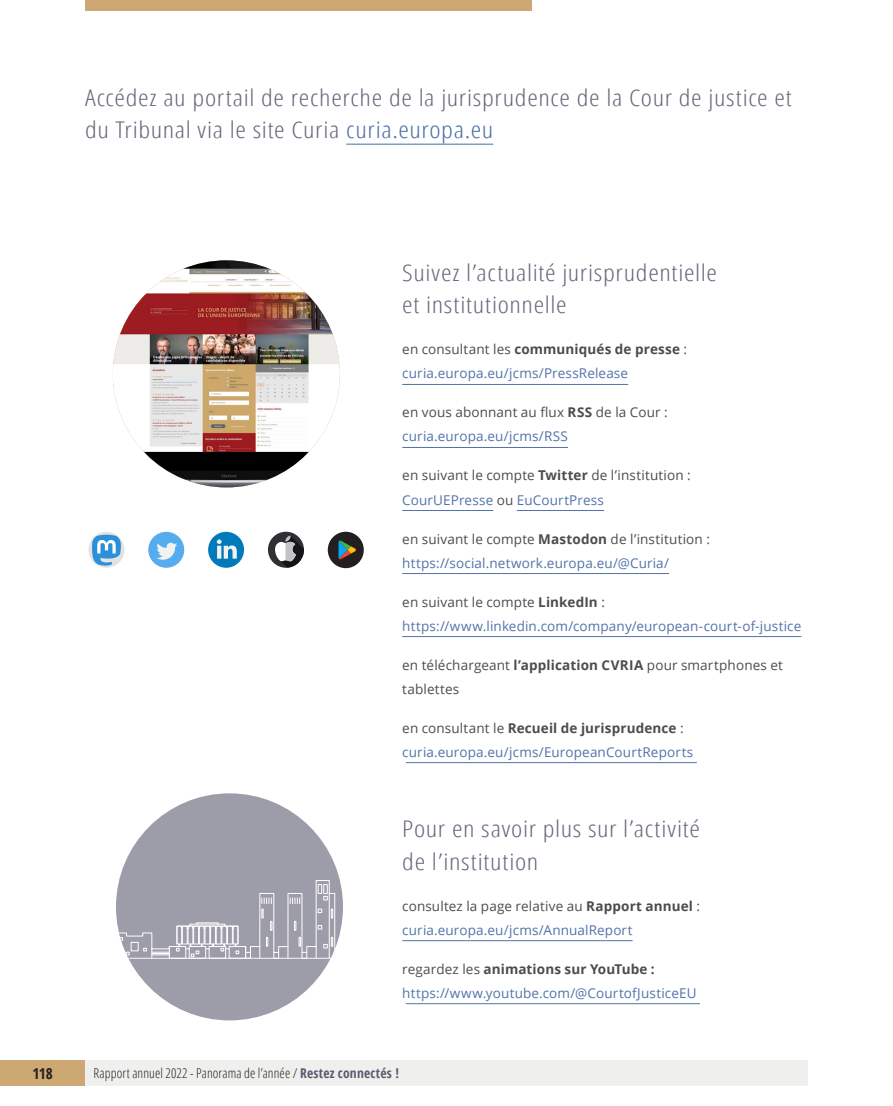
<style>
.page{position:relative;width:893px;height:1106px;background:#fff}
.page>*{position:absolute;margin:0;border:0;box-sizing:border-box;transform-origin:0 0}
.TITLE_LEVEL_3{font:300 condensed 22.95px/32.4px "Open Sans";letter-spacing:.025em;color:#6a657a;scale:1.18 1}
.t1{font:700 15px "Open Sans Condensed";color:#231f20}
.Normal{font:13.5px/24px "Open Sans";letter-spacing:.01em;color:#5273aa}
.Normal-2{font:13.5px/24px "Open Sans";letter-spacing:.01em;color:#4b4c4d}
.t2{font:300 condensed 13.5px "Open Sans";letter-spacing:.01em;color:#231f20}
.s1{color:#486ea6}
.s2{color:#4b4c4d}
.s3{font-weight:700;color:#4b4c4d}
.s4{font-weight:700}
.s5{color:#5273aa}
.s6{font-family:"Open Sans Condensed";font-weight:700;font-stretch:normal;color:#5d5a71}
</style>
<div class="page">
<div style="left:85px;top:0;width:446px;height:11px;background:#cda873"></div>
<img style="left:113px;top:260px;width:227px;height:227px;border-radius:113px">
<div style="left:116px;top:793px;width:227px;height:227px;background:#9d9ca9;border-radius:50%"></div>
<svg style="left:116px;top:880px;width:227px;height:79px"></svg>
<div style="left:323px;top:884px;width:5px;height:9px;border:1px solid #fff"></div>
<hr style="left:346px;top:144px;width:147px;height:1px;background:#486ea6">
<hr style="left:402px;top:384px;width:226px;height:1px;background:#5273aa">
<hr style="left:402px;top:447px;width:166px;height:1px;background:#5273aa">
<hr style="left:402px;top:510px;width:91px;height:1px;background:#5273aa">
<hr style="left:517px;top:510px;width:87px;height:1px;background:#5273aa">
<hr style="left:402px;top:573px;width:267px;height:1px;background:#5273aa">
<hr style="left:402px;top:636px;width:399px;height:1px;background:#5273aa">
<hr style="left:406px;top:762px;width:291px;height:1px;background:#5273aa">
<hr style="left:402px;top:940px;width:231px;height:1px;background:#5273aa">
<hr style="left:406px;top:1003px;width:294px;height:1px;background:#5273aa">
<div style="left:268px;top:531px;width:36px;height:37px;background:#302f34;border-radius:50%"></div>
<svg style="left:275px;top:535px;width:29px;height:32px"></svg>
<div style="left:328px;top:531px;width:36px;height:37px;background:#231f20;border-radius:50%"></div>
<svg style="left:339px;top:540px;width:17px;height:19px"></svg>
<div style="left:148px;top:532px;width:36px;height:36px;background:#55acee;border-radius:50%"></div>
<svg style="left:156px;top:542px;width:21px;height:17px"></svg>
<svg style="left:88px;top:531px;width:36px;height:37px"></svg>
<svg style="left:92px;top:534px;width:29px;height:31px"></svg>
<div style="left:208px;top:532px;width:36px;height:36px;background:#007ab9;border-radius:50%"></div>
<svg style="left:217px;top:539px;width:20px;height:19px"></svg>
<div style="left:85px;top:1060px;width:723px;height:26px;background:#eff0ee"></div>
<div style="left:0;top:1060px;width:85px;height:26px;background:#cda873"></div>
<p class="TITLE_LEVEL_3" style="left:85px;top:80px;width:600px">Accédez au portail de recherche de la jurisprudence de la Cour de justice et du Tribunal via le site Curia <span class="s1">curia.europa.eu</span></p>
<p class="TITLE_LEVEL_3" style="left:402px;top:256px;width:268px">Suivez l’actualité jurisprudentielle et institutionnelle</p>
<p class="Normal" style="left:402px;top:337px;width:286px"><span class="s2">en consultant les</span> <span class="s3">communiqués de presse</span> <span class="s2">: </span>curia.europa.eu/jcms/PressRelease</p>
<p class="Normal-2" style="left:402px;top:400px;width:267px">en vous abonnant au flux <span class="s4">RSS</span> de la Cour : <span class="s5">curia.europa.eu/jcms/RSS</span></p>
<p class="Normal-2" style="left:402px;top:463px;width:290px">en suivant le compte <span class="s4">Twitter</span> de l’institution :<br><span class="s5">CourUEPresse</span> ou <span class="s5">EuCourtPress</span></p>
<p class="Normal" style="left:402px;top:526px;width:309px"><span class="s2">en suivant le compte</span> <span class="s3">Mastodon</span> <span class="s2">de l’institution : </span>https://social.network.europa.eu/@Curia/</p>
<p class="Normal" style="left:402px;top:589px;width:401px"><span class="s2">en suivant le compte</span> <span class="s3">LinkedIn</span> <span class="s2">: </span>https://www.linkedin.com/company/european-court-of-justice</p>
<p class="Normal-2" style="left:402px;top:652px;width:382px">en téléchargeant <span class="s4">l’application CVRIA</span> pour smartphones et tablettes</p>
<p class="Normal" style="left:402px;top:715px;width:293px"><span class="s2">en consultant le</span> <span class="s3">Recueil de jurisprudence</span> <span class="s2">: </span>curia.europa.eu/jcms/EuropeanCourtReports</p>
<p class="TITLE_LEVEL_3" style="left:402px;top:812px;width:254px">Pour en savoir plus sur l’activité de l’institution</p>
<p class="Normal" style="left:402px;top:893px;width:299px"><span class="s2">consultez la page relative au</span> <span class="s3">Rapport annuel</span> <span class="s2">: </span>curia.europa.eu/jcms/AnnualReport</p>
<p class="Normal" style="left:402px;top:956px;width:296px"><span class="s2">regardez les</span> <span class="s3">animations sur YouTube : </span>https://www.youtube.com/@CourtofJusticeEU</p>
<p class="t1" style="left:32px;top:1063px;width:22px">118</p>
<p class="t2" style="left:94px;top:1064px;width:307px">Rapport annuel 2022 - Panorama de l’année / <span class="s6">Restez connectés !</span></p>
</div>
